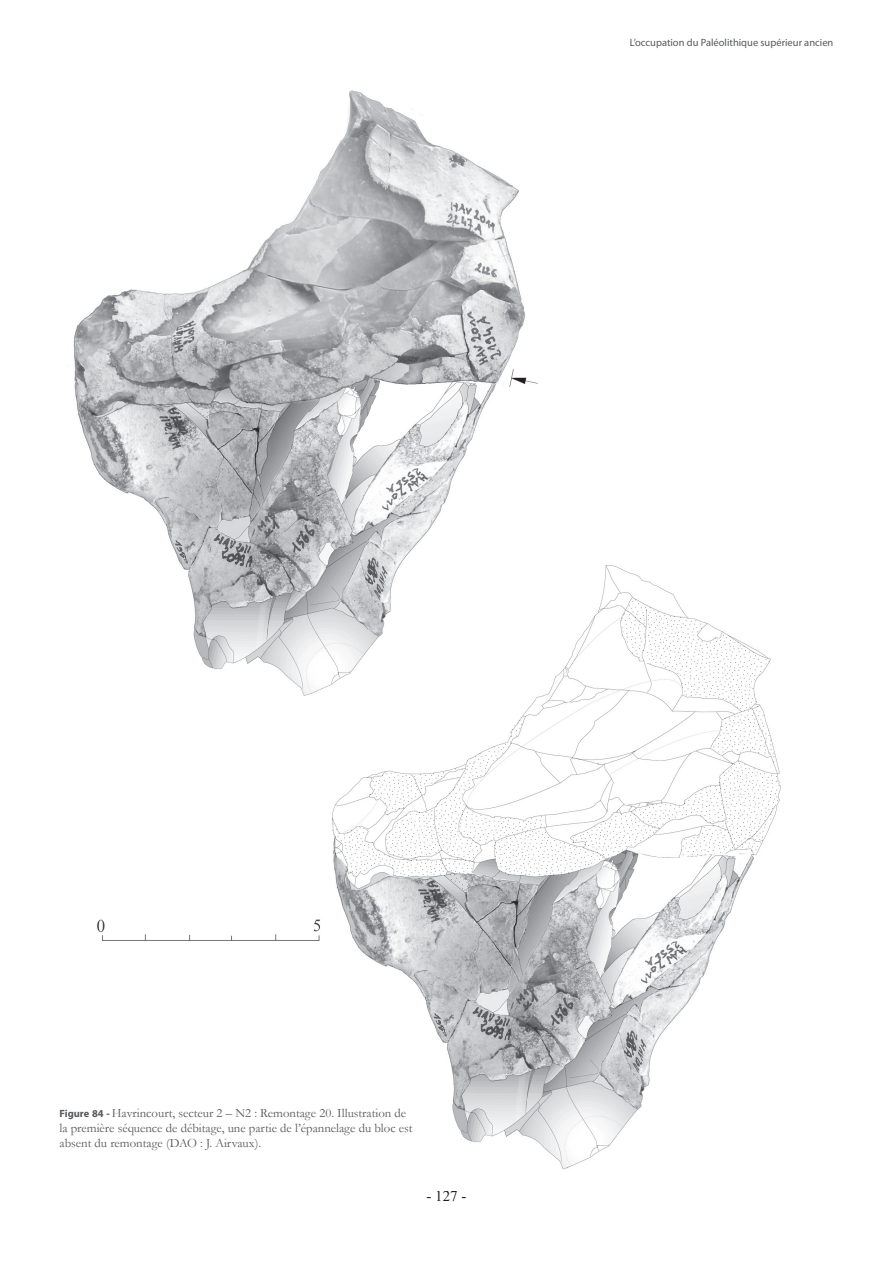
<style>
.page{position:relative;width:893px;height:1263px;background:#fff}
.page>*{position:absolute;margin:0;border:0;box-sizing:border-box;transform-origin:0 0}
.t1{font:15px "Times New Roman";color:#231f20}
.t2{font:12.75px/15.3px "Garamond";color:#57585a}
.t3{font:10.5px "Myriad Pro";color:#57585a}
.s1{font-family:"Myriad Pro";font-weight:700;font-size:10.5px}
</style>
<div class="page">
<img style="left:67px;top:90px;width:714px;height:1080px">
<p class="t3" style="left:630px;top:36px;width:205px">L’occupation du Paléolithique supérieur ancien</p>
<p class="t2" style="left:60px;top:1105px;width:355px"><span class="s1">Figure 84 -</span> Havrincourt, secteur 2 – N2 : Remontage 20. Illustration de la première séquence de débitage, une partie de l’épannelage du bloc est absent du remontage (DAO : J. Airvaux).</p>
<p class="t1" style="left:426px;top:1185px;width:41px">- 127 -</p>
</div>
